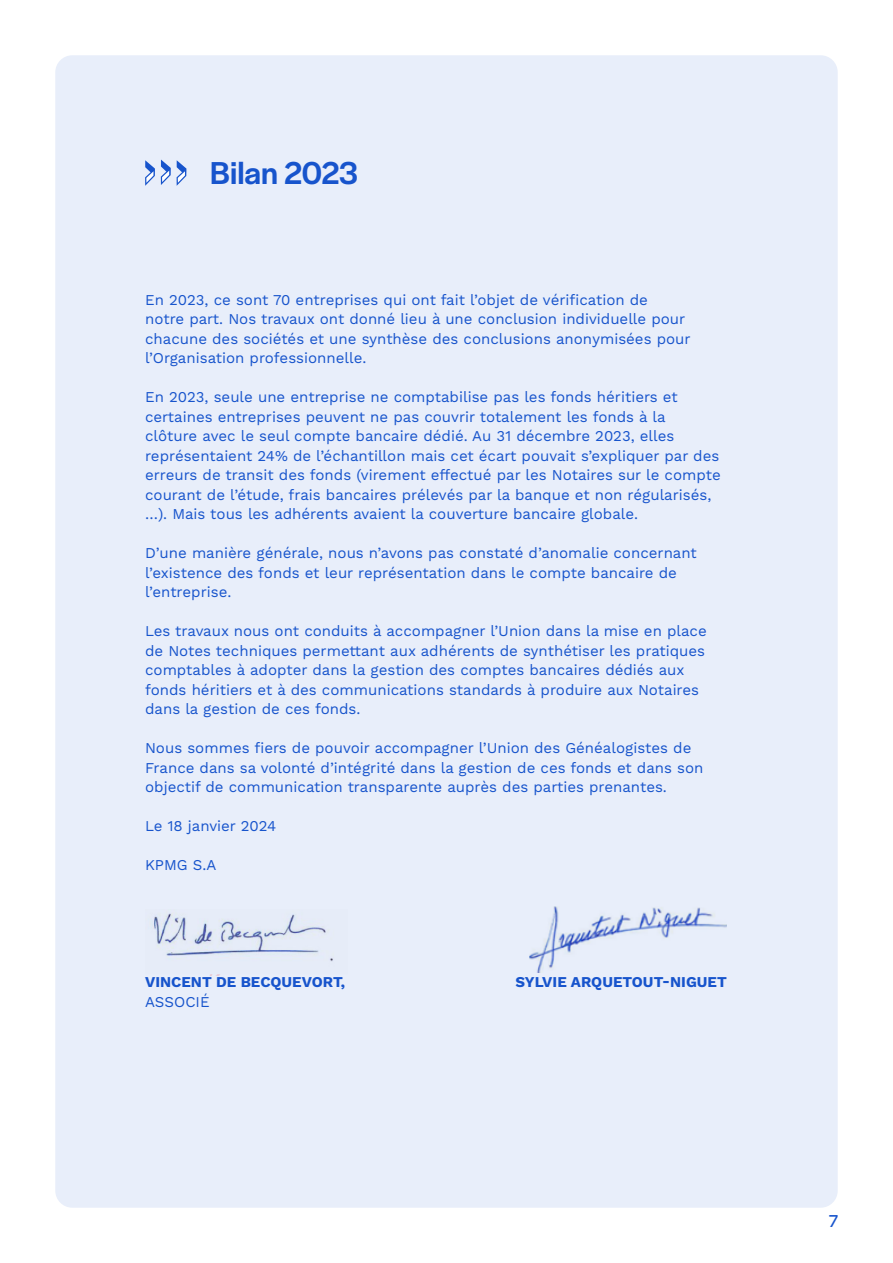
<style>
.page{position:relative;width:893px;height:1263px;background:#fff}
.page>*{position:absolute;margin:0;border:0;box-sizing:border-box;transform-origin:0 0}
.t1{font:500 33px "Halyard Display";letter-spacing:-.005em;color:#1754cc}
.t2{font:18px "Halyard Display";color:#1754cc}
.t3{font:15px/19.5px "Work Sans";color:#1754cc}
.t4{font:700 15px "Work Sans";color:#1754cc}
</style>
<div class="page">
<div style="left:55px;top:55px;width:783px;height:1153px;background:#e8eefa;border-radius:17px"></div>
<svg style="left:177px;top:160px;width:9px;height:26px"></svg>
<svg style="left:161px;top:160px;width:10px;height:25px"></svg>
<svg style="left:145px;top:160px;width:10px;height:26px"></svg>
<img style="left:153px;top:913px;width:180px;height:63px">
<img style="left:530px;top:906px;width:197px;height:66px">
<h1 class="t1" style="left:210px;top:149px;width:150px">Bilan 2023</h1>
<p class="t3" style="left:145px;top:291px;width:547px">En 2023, ce sont 70 entreprises qui ont fait l’objet de vérification de notre part. Nos travaux ont donné lieu à une conclusion individuelle pour chacune des sociétés et une synthèse des conclusions anonymisées pour l’Organisation professionnelle.</p>
<p class="t3" style="left:145px;top:388px;width:577px">En 2023, seule une entreprise ne comptabilise pas les fonds héritiers et certaines entreprises peuvent ne pas couvrir totalement les fonds à la clôture avec le seul compte bancaire dédié. Au 31 décembre 2023, elles représentaient 24% de l’échantillon mais cet écart pouvait s’expliquer par des erreurs de transit des fonds (virement effectué par les Notaires sur le compte courant de l’étude, frais bancaires prélevés par la banque et non régularisés, …). Mais tous les adhérents avaient la couverture bancaire globale.</p>
<p class="t3" style="left:145px;top:544px;width:553px">D’une manière générale, nous n’avons pas constaté d’anomalie concernant l’existence des fonds et leur représentation dans le compte bancaire de l’entreprise.</p>
<p class="t3" style="left:145px;top:622px;width:563px">Les travaux nous ont conduits à accompagner l’Union dans la mise en place de Notes techniques permettant aux adhérents de synthétiser les pratiques comptables à adopter dans la gestion des comptes bancaires dédiés aux fonds héritiers et à des communications standards à produire aux Notaires dans la gestion de ces fonds.</p>
<p class="t3" style="left:145px;top:739px;width:560px">Nous sommes fiers de pouvoir accompagner l’Union des Généalogistes de<br>France dans sa volonté d’intégrité dans la gestion de ces fonds et dans son objectif de communication transparente auprès des parties prenantes.</p>
<p class="t3" style="left:145px;top:817px;width:133px">Le 18 janvier 2024</p>
<p class="t3" style="left:145px;top:856px;width:73px">KPMG S.A</p>
<p class="t4" style="left:145px;top:973px;width:202px">VINCENT DE BECQUEVORT,</p>
<p class="t3" style="left:145px;top:993px;width:66px">ASSOCIÉ</p>
<p class="t4" style="left:516px;top:973px;width:213px">SYLVIE ARQUETOUT-NIGUET</p>
<p class="t2" style="left:829px;top:1208px;width:11px">7</p>
</div>
